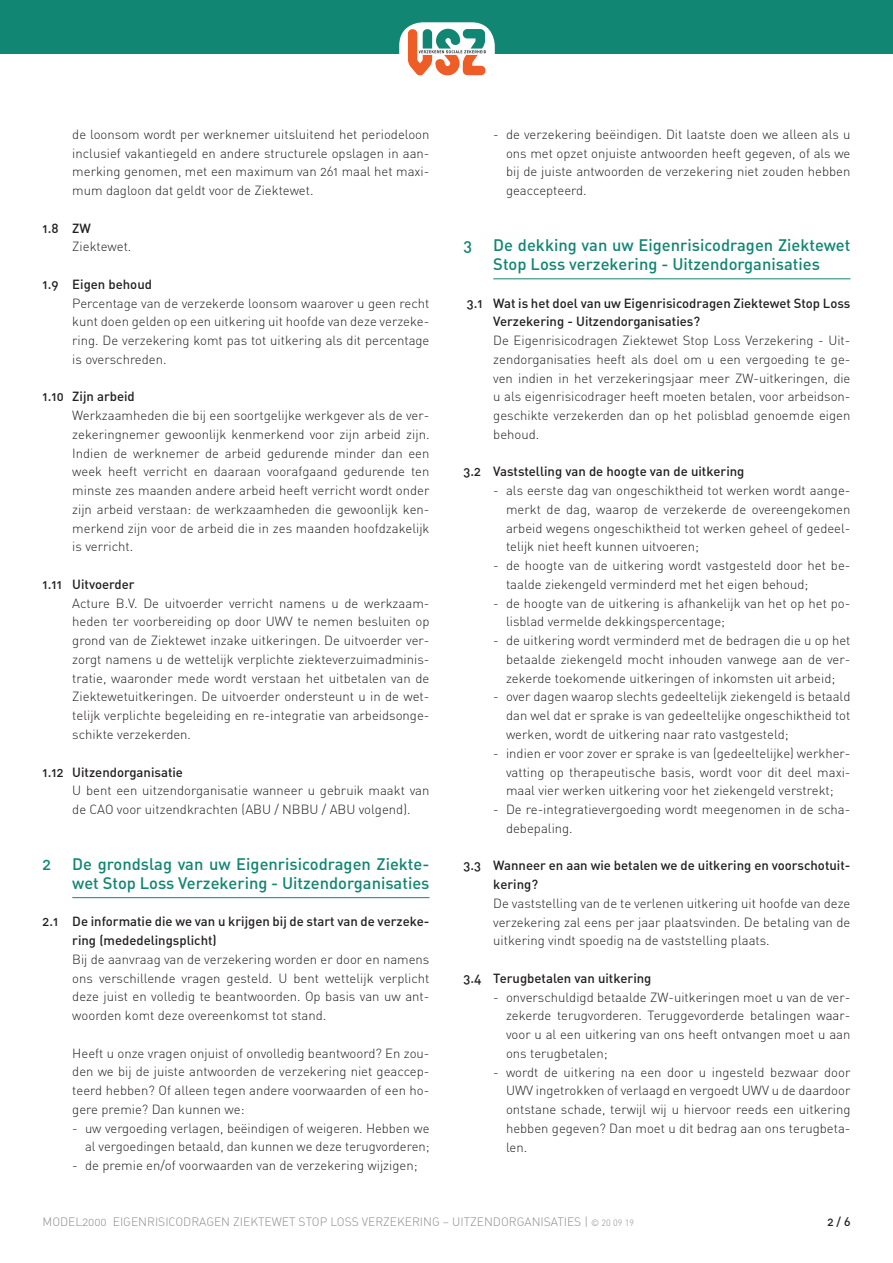
<style>
.page{position:relative;width:893px;height:1263px;background:#fff}
.page>*{position:absolute;margin:0;border:0;box-sizing:border-box;transform-origin:0 0}
.t1{font:16.5px/18.8px "DIN Medium Alternate";color:#118672}
.t2{font:13.2px/18.8px "DIN Light Alternate";color:#231f20;text-align:justify}
.t3{font:13.2px/18.8px "DIN Medium Alternate";color:#231f20}
.t4{font:12px "DIN Light Alternate";color:#8a8c8f}
.t5{font:12px "DIN Medium Alternate";color:#231f20}
.s1{font-family:"DIN";font-weight:300;font-size:9px}
</style>
<div class="page">
<div style="left:0;top:0;width:893px;height:53px;background:#118672"></div>
<div style="left:399px;top:22px;width:96px;height:62px;background:#fff;border-radius:23px"></div>
<svg style="left:408px;top:28px;width:79px;height:48px"></svg>
<hr style="left:72px;top:897px;width:357px;height:1px;background:#118672">
<hr style="left:493px;top:279px;width:357px;height:1px;background:#118672">
<p class="t2" style="left:72px;top:125px;width:359px">de loonsom wordt per werknemer uitsluitend het periodeloon inclusief vakantiegeld en andere structurele opslagen in aan&shy;merking genomen, met een maximum van 261 maal het maxi&shy;mum dagloon dat geldt voor de Ziektewet.</p>
<p class="t3" style="left:43px;top:218px;width:50px">1.8 ZW</p>
<p class="t2" style="left:72px;top:237px;width:61px">Ziektewet.</p>
<p class="t3" style="left:43px;top:274px;width:111px">1.9 Eigen behoud</p>
<p class="t2" style="left:72px;top:293px;width:359px">Percentage van de verzekerde loonsom waarover u geen recht kunt doen gelden op een uitkering uit hoofde van deze verzeke&shy;ring. De verzekering komt pas tot uitkering als dit percentage is overschreden.</p>
<p class="t3" style="left:43px;top:387px;width:94px">1.10 Zijn arbeid</p>
<p class="t2" style="left:72px;top:406px;width:359px">Werkzaamheden die bij een soortgelijke werkgever als de ver&shy;zekeringnemer gewoonlijk kenmerkend voor zijn arbeid zijn.<br>Indien de werknemer de arbeid gedurende minder dan een week heeft verricht en daaraan voorafgaand gedurende ten minste zes maanden andere arbeid heeft verricht wordt onder zijn arbeid verstaan: de werkzaamheden die gewoonlijk ken&shy;merkend zijn voor de arbeid die in zes maanden hoofdzakelijk is verricht.</p>
<p class="t3" style="left:43px;top:574px;width:94px">1.11 Uitvoerder</p>
<p class="t2" style="left:72px;top:593px;width:359px">Acture B.V. De uitvoerder verricht namens u de werkzaam&shy;heden ter voorbereiding op door UWV te nemen besluiten op grond van de Ziektewet inzake uitkeringen. De uitvoerder ver&shy;zorgt namens u de wettelijk verplichte ziekteverzuimadminis&shy;tratie, waaronder mede wordt verstaan het uitbetalen van de Ziektewetuitkeringen. De uitvoerder ondersteunt u in de wet&shy;telijk verplichte begeleiding en re-integratie van arbeidsonge&shy;schikte verzekerden.</p>
<p class="t3" style="left:43px;top:762px;width:142px">1.12 Uitzendorganisatie</p>
<p class="t2" style="left:72px;top:781px;width:359px">U bent een uitzendorganisatie wanneer u gebruik maakt van de CAO voor uitzendkrachten (ABU / NBBU / ABU volgend).</p>
<p class="t1" style="left:43px;top:854px;width:10px">2</p>
<p class="t1" style="left:72px;top:854px;width:359px">De grondslag van uw Eigenrisicodragen Ziekte&shy;wet Stop Loss Verzekering - Uitzendorganisaties</p>
<p class="t3" style="left:72px;top:912px;width:359px;text-indent:-30px">2.1 De informatie die we van u krijgen bij de start van de verzeke&shy;ring (mededelingsplicht)</p>
<p class="t2" style="left:72px;top:950px;width:359px">Bij de aanvraag van de verzekering worden er door en namens ons verschillende vragen gesteld. U bent wettelijk verplicht deze juist en volledig te beantwoorden. Op basis van uw ant&shy;woorden komt deze overeenkomst tot stand.</p>
<p class="t2" style="left:72px;top:1043px;width:359px">Heeft u onze vragen onjuist of onvolledig beantwoord? En zou&shy;den we bij de juiste antwoorden de verzekering niet geaccep&shy;teerd hebben? Of alleen tegen andere voorwaarden of een ho&shy;gere premie? Dan kunnen we:</p>
<p class="t2" style="left:72px;top:1118px;width:359px;text-align:right">- uw vergoeding verlagen, beëindigen of weigeren. Hebben we al vergoedingen betaald, dan kunnen we deze terugvorderen;</p>
<p class="t2" style="left:72px;top:1156px;width:347px">- de premie en/of voorwaarden van de verzekering wijzigen;</p>
<p class="t2" style="left:506px;top:125px;width:346px;text-indent:-13px">- de verzekering beëindigen. Dit laatste doen we alleen als u ons met opzet onjuiste antwoorden heeft gegeven, of als we bij de juiste antwoorden de verzekering niet zouden hebben geaccepteerd.</p>
<p class="t1" style="left:463px;top:235px;width:10px">3</p>
<p class="t1" style="left:493px;top:235px;width:359px">De dekking van uw Eigenrisicodragen Ziektewet<br>Stop Loss verzekering - Uitzendorganisaties</p>
<p class="t3" style="left:493px;top:293px;width:359px;text-indent:-26px">3.1 Wat is het doel van uw Eigenrisicodragen Ziektewet Stop Loss<br>Verzekering - Uitzendorganisaties?</p>
<p class="t2" style="left:493px;top:331px;width:359px">De Eigenrisicodragen Ziektewet Stop Loss Verzekering - Uit&shy;zendorganisaties heeft als doel om u een vergoeding te ge&shy;ven indien in het verzekeringsjaar meer ZW-uitkeringen, die u als eigenrisicodrager heeft moeten betalen, voor arbeidson&shy;geschikte verzekerden dan op het polisblad genoemde eigen behoud.</p>
<p class="t3" style="left:463px;top:462px;width:282px">3.2 Vaststelling van de hoogte van de uitkering</p>
<p class="t2" style="left:506px;top:481px;width:346px;text-indent:-13px">- als eerste dag van ongeschiktheid tot werken wordt aange&shy;merkt de dag, waarop de verzekerde de overeengekomen arbeid wegens ongeschiktheid tot werken geheel of gedeel&shy;telijk niet heeft kunnen uitvoeren;</p>
<p class="t2" style="left:506px;top:556px;width:346px;text-indent:-13px">- de hoogte van de uitkering wordt vastgesteld door het be&shy;taalde ziekengeld verminderd met het eigen behoud;</p>
<p class="t2" style="left:506px;top:593px;width:346px;text-indent:-13px">- de hoogte van de uitkering is afhankelijk van het op het po&shy;lisblad vermelde dekkingspercentage;</p>
<p class="t2" style="left:506px;top:631px;width:346px;text-indent:-13px">- de uitkering wordt verminderd met de bedragen die u op het betaalde ziekengeld mocht inhouden vanwege aan de ver&shy;zekerde toekomende uitkeringen of inkomsten uit arbeid;</p>
<p class="t2" style="left:506px;top:687px;width:346px;text-indent:-13px">- over dagen waarop slechts gedeeltelijk ziekengeld is betaald dan wel dat er sprake is van gedeeltelijke ongeschiktheid tot werken, wordt de uitkering naar rato vastgesteld;</p>
<p class="t2" style="left:506px;top:743px;width:346px;text-indent:-13px">- indien er voor zover er sprake is van (gedeeltelijke) werkher&shy;vatting op therapeutische basis, wordt voor dit deel maxi&shy;maal vier werken uitkering voor het ziekengeld verstrekt;</p>
<p class="t2" style="left:506px;top:800px;width:346px;text-indent:-13px">- De re-integratievergoeding wordt meegenomen in de scha&shy;debepaling.</p>
<p class="t3" style="left:493px;top:856px;width:359px;text-indent:-30px">3.3 Wanneer en aan wie betalen we de uitkering en voorschotuit&shy;kering?</p>
<p class="t2" style="left:493px;top:893px;width:359px">De vaststelling van de te verlenen uitkering uit hoofde van deze verzekering zal eens per jaar plaatsvinden. De betaling van de uitkering vindt spoedig na de vaststelling plaats.</p>
<p class="t3" style="left:463px;top:968px;width:190px">3.4 Terugbetalen van uitkering</p>
<p class="t2" style="left:506px;top:987px;width:346px;text-indent:-13px">- onverschuldigd betaalde ZW-uitkeringen moet u van de ver&shy;zekerde terugvorderen. Teruggevorderde betalingen waar&shy;voor u al een uitkering van ons heeft ontvangen moet u aan ons terugbetalen;</p>
<p class="t2" style="left:506px;top:1062px;width:346px;text-indent:-13px">- wordt de uitkering na een door u ingesteld bezwaar door UWV ingetrokken of verlaagd en vergoedt UWV u de daardoor ontstane schade, terwijl wij u hiervoor reeds een uitkering hebben gegeven? Dan moet u dit bedrag aan ons terugbeta&shy;len.</p>
<p class="t4" style="left:43px;top:1215px;width:593px">MODEL2000 EIGENRISICODRAGEN ZIEKTEWET STOP LOSS VERZEKERING – UITZENDORGANISATIES | <span class="s1">© 20 09 19</span></p>
<p class="t5" style="left:827px;top:1214px;width:25px">2 / 6</p>
</div>
